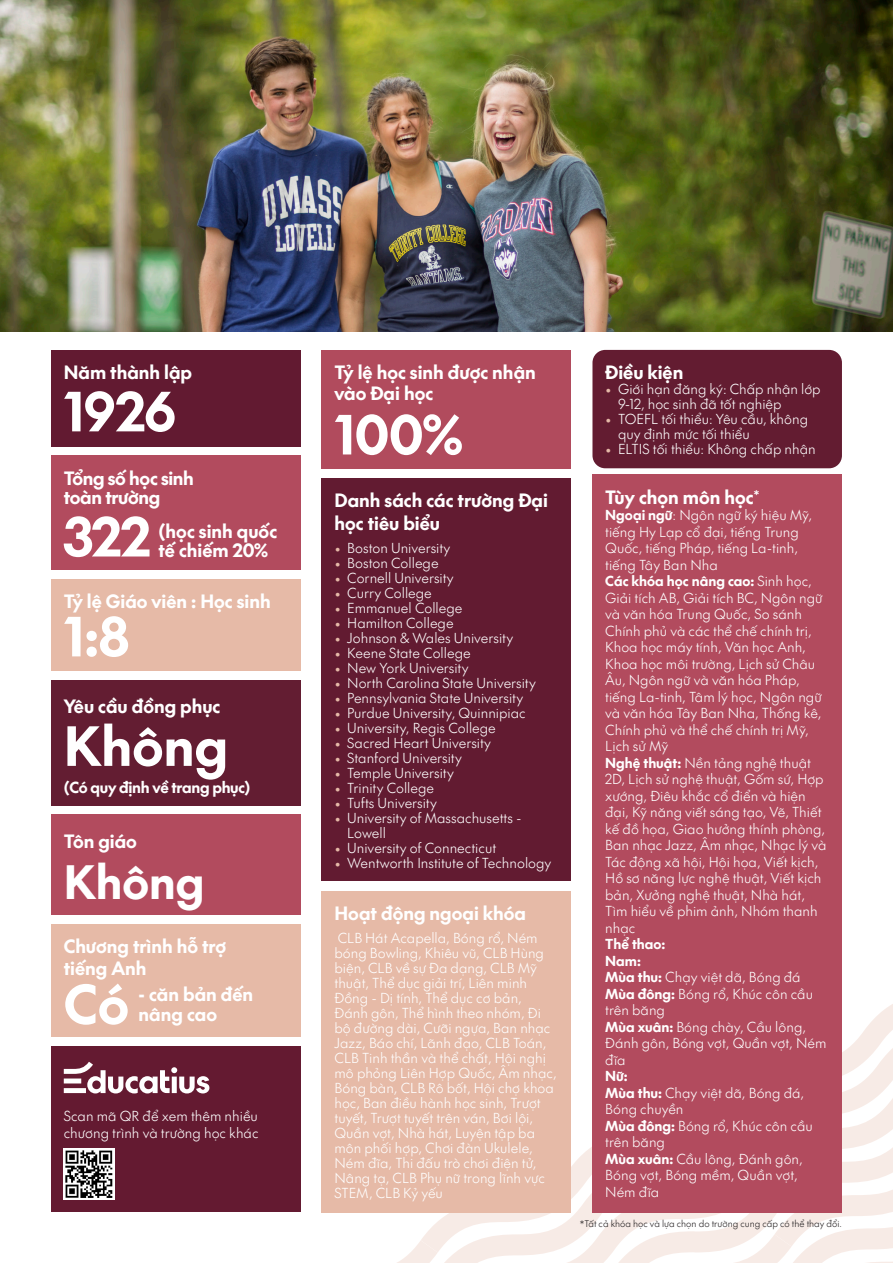
<style>
.page{position:relative;width:893px;height:1263px;background:#fff}
.page>*{position:absolute;margin:0;border:0;box-sizing:border-box;transform-origin:0 0}
.t1{font:52.5px "SVN The Future Bold";color:#fff}
.t2{font:45px "SVN The Future Bold";color:#fff}
.t3{font:18px/19.5px "SVN The Future Bold";color:#fff}
.t4{font:18px "SVN The Future Bold";letter-spacing:-.02em;color:#fff}
.t5{font:15px "SVN The Future Bold";letter-spacing:-.02em;color:#fff}
.t6{font:13.5px/16.5px "SVN The Future Light";color:#fff}
.t7{font:13.5px "SVN The Future Bold";color:#fff}
.Student_options{font:9px "SVN The Future Light";color:#231f20}
.s1{font-family:"The Future";font-weight:300;color:#e6baa8}
.s2{font-family:"SVN The Future Bold"}
</style>
<div class="page">
<svg style="left:397px;top:1004px;width:496px;height:259px"></svg>
<div style="left:322px;top:478px;width:249px;height:403px;background:#621b31"></div>
<div style="left:322px;top:350px;width:249px;height:119px;background:#b14b5d"></div>
<div style="left:592px;top:350px;width:250px;height:118px;background:#631c31;border-radius:13px"></div>
<div style="left:592px;top:475px;width:250px;height:738px;background:#b24b5e"></div>
<div style="left:322px;top:891px;width:249px;height:322px;background:#e6baa7"></div>
<div style="left:51px;top:579px;width:249px;height:92px;background:#e6baa7"></div>
<div style="left:51px;top:680px;width:249px;height:126px;background:#631d32"></div>
<div style="left:51px;top:350px;width:249px;height:96px;background:#621a31"></div>
<div style="left:51px;top:815px;width:249px;height:100px;background:#b24b5e"></div>
<div style="left:51px;top:924px;width:249px;height:113px;background:#e6baa7"></div>
<div style="left:51px;top:1046px;width:249px;height:166px;background:#641a31"></div>
<img style="left:64px;top:1149px;width:51px;height:50px">
<svg style="left:64px;top:1062px;width:145px;height:31px"></svg>
<div style="left:51px;top:455px;width:249px;height:115px;background:#b24b5e"></div>
<img style="left:0;top:0;width:893px;height:332px">
<p class="t3" style="left:64px;top:361px;width:130px">Năm thành lập</p>
<p class="t1" style="left:64px;top:369px;width:113px">1926</p>
<p class="t4" style="left:64px;top:463px;width:132px">Tổng số học sinh</p>
<p class="t4" style="left:64px;top:483px;width:98px">toàn trường</p>
<p class="t1" style="left:64px;top:494px;width:88px">322</p>
<p class="t3" style="left:159px;top:520px;width:120px">(học sinh quốc tế chiếm 20%</p>
<p class="t3" style="left:64px;top:590px;width:208px">Tỷ lệ Giáo viên : Học sinh</p>
<p class="t1" style="left:64px;top:594px;width:67px">1:8</p>
<p class="t3" style="left:64px;top:695px;width:158px">Yêu cầu đồng phục</p>
<p class="t1" style="left:64px;top:704px;width:166px">Không</p>
<p class="t5" style="left:64px;top:775px;width:188px">(Có quy định về trang phục)</p>
<p class="t3" style="left:64px;top:830px;width:75px">Tôn giáo</p>
<p class="t2" style="left:64px;top:845px;width:142px">Không</p>
<p class="t3" style="left:64px;top:935px;width:164px">Chương trình hỗ trợ</p>
<p class="t3" style="left:64px;top:957px;width:84px">tiếng Anh</p>
<p class="t1" style="left:64px;top:962px;width:67px">Có</p>
<p class="t3" style="left:139px;top:983px;width:116px">- căn bản đến nâng cao</p>
<p class="t6" style="left:64px;top:1107px;width:196px">Scan mã QR để xem thêm nhiều chương trình và trường học khác</p>
<p class="t3" style="left:334px;top:360px;width:203px;line-height:21.6px">Tỷ lệ học sinh được nhận vào Đại học</p>
<p class="t1" style="left:334px;top:392px;width:130px">100%</p>
<p class="t3" style="left:334px;top:488px;width:215px;line-height:22.5px">Danh sách các trường Đại học tiêu biểu</p>
<p class="t6" style="left:334px;top:539px;width:117px"><span class="s1">•</span> Boston University</p>
<p class="t6" style="left:334px;top:554px;width:106px"><span class="s1">•</span> Boston College</p>
<p class="t6" style="left:334px;top:569px;width:121px"><span class="s1">•</span> Cornell University</p>
<p class="t6" style="left:334px;top:584px;width:99px"><span class="s1">•</span> Curry College</p>
<p class="t6" style="left:334px;top:599px;width:129px"><span class="s1">•</span> Emmanuel College</p>
<p class="t6" style="left:334px;top:614px;width:121px"><span class="s1">•</span> Hamilton College</p>
<p class="t6" style="left:334px;top:629px;width:180px"><span class="s1">•</span> Johnson &amp; Wales University</p>
<p class="t6" style="left:334px;top:644px;width:138px"><span class="s1">•</span> Keene State College</p>
<p class="t6" style="left:334px;top:659px;width:136px"><span class="s1">•</span> New York University</p>
<p class="t6" style="left:334px;top:674px;width:203px"><span class="s1">•</span> North Carolina State University</p>
<p class="t6" style="left:334px;top:689px;width:190px"><span class="s1">•</span> Pennsylvania State University</p>
<p class="t6" style="left:334px;top:704px;width:193px"><span class="s1">•</span> Purdue University, Quinnipiac</p>
<p class="t6" style="left:334px;top:719px;width:163px"><span class="s1">•</span> University, Regis College</p>
<p class="t6" style="left:334px;top:734px;width:158px"><span class="s1">•</span> Sacred Heart University</p>
<p class="t6" style="left:334px;top:749px;width:129px"><span class="s1">•</span> Stanford University</p>
<p class="t6" style="left:334px;top:764px;width:121px"><span class="s1">•</span> Temple University</p>
<p class="t6" style="left:334px;top:779px;width:101px"><span class="s1">•</span> Trinity College</p>
<p class="t6" style="left:334px;top:794px;width:104px"><span class="s1">•</span> Tufts University</p>
<p class="t6" style="left:347px;top:810px;width:176px;line-height:15px;text-indent:-13px"><span class="s1">•</span> University of Massachusetts -<br>Lowell</p>
<p class="t6" style="left:334px;top:839px;width:163px"><span class="s1">•</span> University of Connecticut</p>
<p class="t6" style="left:334px;top:854px;width:218px"><span class="s1">•</span> Wentworth Institute of Technology</p>
<p class="t3" style="left:334px;top:902px;width:193px">Hoạt động ngoại khóa</p>
<p class="t6" style="left:334px;top:930px;width:224px;line-height:15px">CLB Hát Acapella, Bóng rổ, Ném bóng Bowling, Khiêu vũ, CLB Hùng biện, CLB về sự Đa dạng, CLB Mỹ thuật, Thể dục giải trí, Liên minh<br>Đồng - Dị tính, Thể dục cơ bản,<br>Đánh gôn, Thể hình theo nhóm, Đi bộ đường dài, Cưỡi ngựa, Ban nhạc<br>Jazz, Báo chí, Lãnh đạo, CLB Toán,<br>CLB Tinh thần và thể chất, Hội nghị mô phỏng Liên Hợp Quốc, Âm nhạc,<br>Bóng bàn, CLB Rô bốt, Hội chợ khoa học, Ban điều hành học sinh, Trượt tuyết, Trượt tuyết trên ván, Bơi lội,<br>Quần vợt, Nhà hát, Luyện tập ba môn phối hợp, Chơi đàn Ukulele,<br>Ném đĩa, Thi đấu trò chơi điện tử,<br>Nâng tạ, CLB Phụ nữ trong lĩnh vực<br>STEM, CLB Kỷ yếu</p>
<p class="t3" style="left:605px;top:361px;width:80px">Điều kiện</p>
<p class="t6" style="left:618px;top:380px;width:204px;line-height:15px;text-indent:-13px"><span class="s1">•</span> Giới hạn đăng ký: Chấp nhận lớp<br>9-12, học sinh đã tốt nghiệp</p>
<p class="t6" style="left:618px;top:410px;width:192px;line-height:15px;text-indent:-13px"><span class="s1">•</span> TOEFL tối thiểu: Yêu cầu, không quy định mức tối thiểu</p>
<p class="t6" style="left:605px;top:440px;width:212px"><span class="s1">•</span> ELTIS tối thiểu: Không chấp nhận</p>
<p class="t3" style="left:605px;top:486px;width:156px">Tùy chọn môn học<sup>*</sup></p>
<p class="t6" style="left:605px;top:506px;width:208px"><span class="s2">Ngoại ngữ</span>: Ngôn ngữ ký hiệu Mỹ, tiếng Hy Lạp cổ đại, tiếng Trung<br>Quốc, tiếng Pháp, tiếng La-tinh, tiếng Tây Ban Nha</p>
<p class="t6" style="left:605px;top:572px;width:219px"><span class="s2">Các khóa học nâng cao:</span> Sinh học,<br>Giải tích AB, Giải tích BC, Ngôn ngữ và văn hóa Trung Quốc, So sánh<br>Chính phủ và các thể chế chính trị,<br>Khoa học máy tính, Văn học Anh,<br>Khoa học môi trường, Lịch sử Châu<br>Âu, Ngôn ngữ và văn hóa Pháp, tiếng La-tinh, Tâm lý học, Ngôn ngữ và văn hóa Tây Ban Nha, Thống kê,<br>Chính phủ và thể chế chính trị Mỹ,<br>Lịch sử Mỹ</p>
<p class="t6" style="left:605px;top:753px;width:223px"><span class="s2">Nghệ thuật:</span> Nền tảng nghệ thuật<br>2D, Lịch sử nghệ thuật, Gốm sứ, Hợp xướng, Điêu khắc cổ điển và hiện đại, Kỹ năng viết sáng tạo, Vẽ, Thiết kế đồ họa, Giao hưởng thính phòng,<br>Ban nhạc Jazz, Âm nhạc, Nhạc lý và<br>Tác động xã hội, Hội họa, Viết kịch,<br>Hồ sơ năng lực nghệ thuật, Viết kịch bản, Xưởng nghệ thuật, Nhà hát,<br>Tìm hiểu về phim ảnh, Nhóm thanh nhạc</p>
<p class="t7" style="left:605px;top:933px;width:62px">Thể thao:</p>
<p class="t7" style="left:605px;top:950px;width:37px">Nam:</p>
<p class="t6" style="left:605px;top:968px;width:197px"><span class="s2">Mùa thu:</span> Chạy việt dã, Bóng đá</p>
<p class="t6" style="left:605px;top:984px;width:209px"><span class="s2">Mùa đông:</span> Bóng rổ, Khúc côn cầu trên băng</p>
<p class="t6" style="left:605px;top:1017px;width:223px"><span class="s2">Mùa xuân:</span> Bóng chày, Cầu lông,<br>Đánh gôn, Bóng vợt, Quần vợt, Ném đĩa</p>
<p class="t7" style="left:605px;top:1065px;width:24px">Nữ:</p>
<p class="t6" style="left:605px;top:1083px;width:200px"><span class="s2">Mùa thu:</span> Chạy việt dã, Bóng đá,<br>Bóng chuyền</p>
<p class="t6" style="left:605px;top:1116px;width:209px"><span class="s2">Mùa đông:</span> Bóng rổ, Khúc côn cầu trên băng</p>
<p class="t6" style="left:605px;top:1149px;width:199px"><span class="s2">Mùa xuân:</span> Cầu lông, Đánh gôn,<br>Bóng vợt, Bóng mềm, Quần vợt,<br>Ném đĩa</p>
<p class="Student_options" style="left:580px;top:1217px;width:264px">*Tất cả khóa học và lựa chọn do trường cung cấp có thể thay đổi.</p>
</div>
